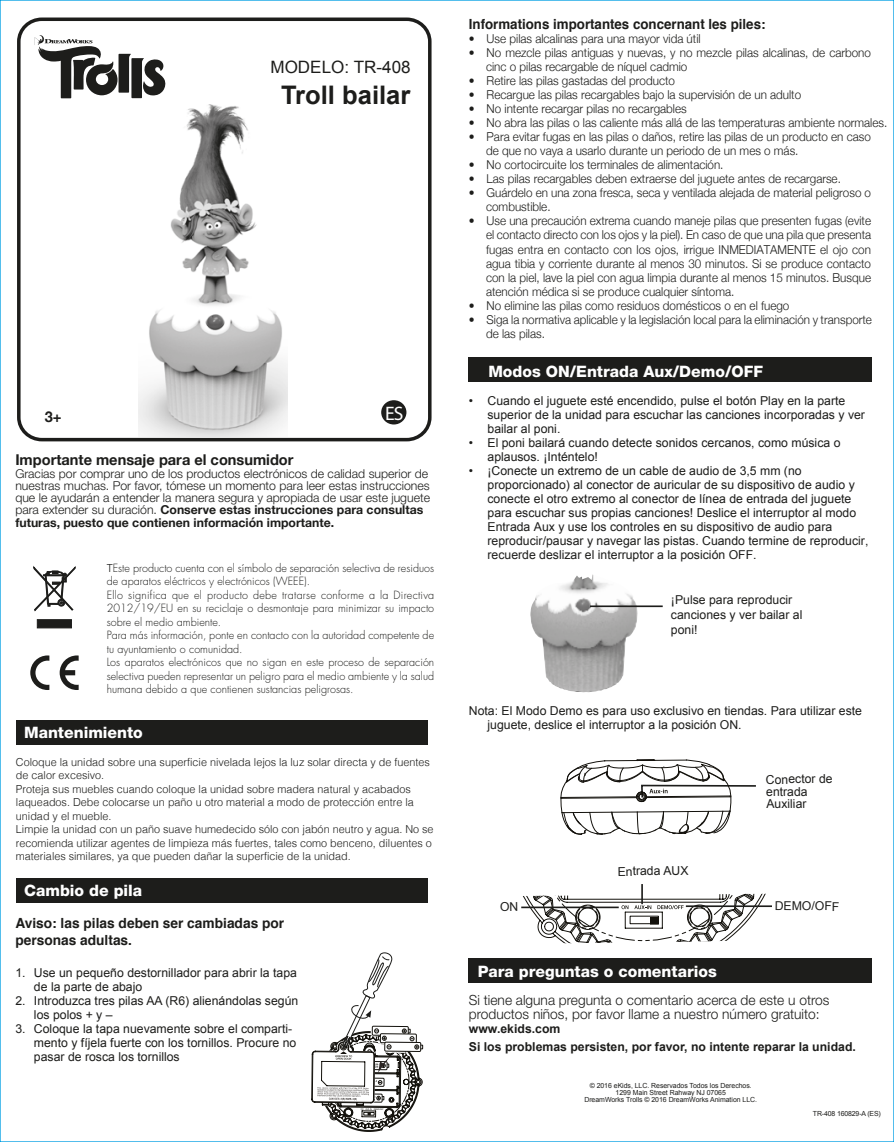
<style>
.page{position:relative;width:894px;height:1142px;background:#fff}
.page>*{position:absolute;margin:0;border:0;box-sizing:border-box;transform-origin:0 0}
.t1{font:700 25.55px "Arial";color:#1d1d1b}
.t2{font:19.6px "Myriad Pro";color:#fff}
.t3{font:16.97px "Arial";color:#1d1d1b}
.t4{font:800 15.75px "Helvetica Neue";color:#fff}
.t5{font:700 14.88px "Helvetica Neue";color:#1d1d1b}
.t6{font:300 14px/14px "Helvetica Neue";color:#1d1d1b}
.t7{font:700 14px/17.5px "Helvetica";color:#1d1d1b}
.t8{font:700 14px "Helvetica";color:#1d1d1b;scale:.95 1}
.t9{font:300 12.25px/14px "Helvetica Neue";color:#1d1d1b;scale:.95 1}
.t10{font:12.25px/14px "Arial";color:#1d1d1b}
.t11{font:300 12.25px/12.2px "Helvetica Neue";color:#1d1d1b}
.t12{font:700 12.25px/17.5px "Arial";color:#1d1d1b}
.t13{font:300 11.03px/13.5px "Futura";color:#1d1d1b}
.t14{font:300 11.03px/13.5px "Helvetica";color:#1d1d1b}
.t15{font:7px/7px "Arial";letter-spacing:-.005em;color:#1d1d1b;text-align:center}
.s1{font-weight:700}
.s2{font-family:"Helvetica"}
</style>
<div class="page">
<img style="left:138px;top:104px;width:149px;height:332px">
<div style="left:16px;top:877px;width:411px;height:25px;background:#1d1d1b"></div>
<div style="left:16px;top:720px;width:411px;height:24px;background:#1d1d1b"></div>
<div style="left:469px;top:357px;width:402px;height:25px;background:#1d1d1b"></div>
<div style="left:469px;top:958px;width:402px;height:24px;background:#1d1d1b"></div>
<div style="left:17px;top:18px;width:414px;height:423px;border:4px solid #1d1d1b;border-radius:23px"></div>
<svg style="left:34px;top:35px;width:132px;height:63px"></svg>
<div style="left:37px;top:619px;width:35px;height:9px;background:#1d1d1b;border:1px solid #1d1d1b"></div>
<svg style="left:33px;top:566px;width:42px;height:45px"></svg>
<svg style="left:60px;top:655px;width:19px;height:35px"></svg>
<svg style="left:30px;top:655px;width:19px;height:35px"></svg>
<svg style="left:311px;top:952px;width:112px;height:179px"></svg>
<svg style="left:560px;top:759px;width:196px;height:76px"></svg>
<img style="left:530px;top:574px;width:108px;height:118px">
<hr style="left:590px;top:605px;width:72px;height:2px;background:#1d1d1b">
<div style="left:381px;top:400px;width:25px;height:24px;background:#1d1d1b;border-radius:50%"></div>
<svg style="left:521px;top:884px;width:251px;height:60px"></svg>
<h3 class="t3" style="left:270px;top:56px;width:142px">MODELO: TR-408</h3>
<h1 class="t1" style="left:281px;top:78px;width:131px">Troll bailar</h1>
<p class="t5" style="left:45px;top:405px;width:18px">3+</p>
<h2 class="t2" style="left:385px;top:402px;width:20px">ES</h2>
<p class="t5" style="left:15px;top:448px;width:279px">Importante mensaje para el consumidor</p>
<p class="t11" style="left:15px;top:467px;width:416px">Gracias por comprar uno de los productos electrónicos de calidad superior de nuestras muchas. Por favor, tómese un momento para leer estas instrucciones que le ayudarán a entender la manera segura y apropiada de usar este juguete para extender su duración. <span class="s1">Conserve estas instrucciones para consultas futuras, puesto que contienen información importante.</span></p>
<p class="t13" style="left:107px;top:561px;width:329px"><span class="s2">T</span>Este producto cuenta con el símbolo de separación selectiva de residuos de aparatos eléctricos y electrónicos (WEEE).<br>Ello significa que el producto debe tratarse conforme a la Directiva 2012/19/EU en su reciclaje o desmontaje para minimizar su impacto sobre el medio ambiente.<br>Para más información, ponte en contacto con la autoridad competente de tu ayuntamiento o comunidad.<br>Los aparatos electrónicos que no sigan en este proceso de separación selectiva pueden representar un peligro para el medio ambiente y la salud humana debido a que contienen sustancias peligrosas.</p>
<p class="t4" style="left:24px;top:723px;width:120px">Mantenimiento</p>
<p class="t14" style="left:16px;top:754px;width:419px">Coloque la unidad sobre una superficie nivelada lejos la luz solar directa y de fuentes de calor excesivo.<br>Proteja sus muebles cuando coloque la unidad sobre madera natural y acabados laqueados. Debe colocarse un paño u otro material a modo de protección entre la unidad y el mueble.<br>Limpie la unidad con un paño suave humedecido sólo con jabón neutro y agua. No se recomienda utilizar agentes de limpieza más fuertes, tales como benceno, diluentes o materiales similares, ya que pueden dañar la superficie de la unidad.</p>
<p class="t4" style="left:24px;top:881px;width:120px">Cambio de pila</p>
<p class="t7" style="left:15px;top:914px;width:270px">Aviso: las pilas deben ser cambiadas por personas adultas.</p>
<p class="t10" style="left:34px;top:965px;width:264px;text-indent:-19px">1. Use un pequeño destornillador para abrir la tapa de la parte de abajo</p>
<p class="t10" style="left:34px;top:993px;width:266px;text-indent:-19px">2. Introduzca tres pilas AA (R6) alienándolas según los polos + y –</p>
<p class="t10" style="left:34px;top:1021px;width:264px;text-indent:-19px">3. Coloque la tapa nuevamente sobre el comparti&shy;mento y fíjela fuerte con los tornillos. Procure no pasar de rosca los tornillos</p>
<p class="t8" style="left:469px;top:13px;width:313px">Informations importantes concernant les piles:</p>
<p class="t9" style="left:469px;top:31px;width:245px">• Use pilas alcalinas para una mayor vida útil</p>
<p class="t9" style="left:486px;top:45px;width:406px;text-indent:-17px">• No mezcle pilas antiguas y nuevas, y no mezcle pilas alcalinas, de carbono cinc o pilas recargable de níquel cadmio</p>
<p class="t9" style="left:469px;top:73px;width:218px">• Retire las pilas gastadas del producto</p>
<p class="t9" style="left:469px;top:87px;width:351px">• Recargue las pilas recargables bajo la supervisión de un adulto</p>
<p class="t9" style="left:469px;top:101px;width:231px">• No intente recargar pilas no recargables</p>
<p class="t9" style="left:469px;top:115px;width:442px">• No abra las pilas o las caliente más allá de las temperaturas ambiente normales.</p>
<p class="t9" style="left:486px;top:129px;width:406px;text-indent:-17px">• Para evitar fugas en las pilas o daños, retire las pilas de un producto en caso de que no vaya a usarlo durante un periodo de un mes o más.</p>
<p class="t9" style="left:469px;top:157px;width:269px">• No cortocircuite los terminales de alimentación.</p>
<p class="t9" style="left:469px;top:171px;width:393px">• Las pilas recargables deben extraerse del juguete antes de recargarse.</p>
<p class="t9" style="left:486px;top:185px;width:406px;text-indent:-17px">• Guárdelo en una zona fresca, seca y ventilada alejada de material peligroso o combustible.</p>
<p class="t9" style="left:486px;top:213px;width:406px;text-align:justify;text-indent:-17px">• Use una precaución extrema cuando maneje pilas que presenten fugas (evite el contacto directo con los ojos y la piel). En caso de que una pila que presenta fugas entra en contacto con los ojos, irrigue INMEDIATAMENTE el ojo con agua tibia y corriente durante al menos 30 minutos. Si se produce contacto con la piel, lave la piel con agua limpia durante al menos 15 minutos. Busque atención médica si se produce cualquier síntoma.</p>
<p class="t9" style="left:469px;top:297px;width:339px">• No elimine las pilas como residuos domésticos o en el fuego</p>
<p class="t9" style="left:486px;top:311px;width:407px;text-indent:-17px">• Siga la normativa aplicable y la legislación local para la eliminación y transporte de las pilas.</p>
<p class="t4" style="left:488px;top:361px;width:276px">Modos ON/Entrada Aux/Demo/OFF</p>
<p class="t10" style="left:487px;top:393px;width:379px;text-indent:-19px">• Cuando el juguete esté encendido, pulse el botón Play en la parte superior de la unidad para escuchar las canciones incorporadas y ver bailar al poni.</p>
<p class="t10" style="left:487px;top:435px;width:354px;text-indent:-19px">• El poni bailará cuando detecte sonidos cercanos, como música o aplausos. ¡Inténtelo!</p>
<p class="t10" style="left:487px;top:463px;width:382px;text-indent:-19px">• ¡Conecte un extremo de un cable de audio de 3,5 mm (no proporcionado) al conector de auricular de su dispositivo de audio y conecte el otro extremo al conector de línea de entrada del juguete para escuchar sus propias canciones! Deslice el interruptor al modo Entrada Aux y use los controles en su dispositivo de audio para reproducir/pausar y navegar las pistas. Cuando termine de reproducir, recuerde deslizar el interruptor a la posición OFF.</p>
<p class="t10" style="left:670px;top:592px;width:133px;line-height:14.7px">¡Pulse para reproducir canciones y ver bailar al poni!</p>
<p class="t10" style="left:487px;top:703px;width:376px;text-indent:-19px">Nota: El Modo Demo es para uso exclusivo en tiendas. Para utilizar este juguete, deslice el interruptor a la posición ON.</p>
<p class="t10" style="left:617px;top:864px;width:72px;rotate:-1deg">Entrada AUX</p>
<p class="t10" style="left:765px;top:773px;width:68px;line-height:12.2px;rotate:-1deg">Conector de entrada<br>Auxiliar</p>
<p class="t10" style="left:774px;top:898px;width:66px;rotate:1deg">DEMO/OFF</p>
<p class="t4" style="left:477px;top:962px;width:240px">Para preguntas o comentarios</p>
<p class="t6" style="left:469px;top:992px;width:362px">Si tiene alguna pregunta o comentario acerca de este u otros productos niños, por favor llame a nuestro número gratuito:</p>
<p class="t12" style="left:469px;top:1020px;width:388px">www.ekids.com<br>Si los problemas persisten, por favor, no intente reparar la unidad.</p>
<p class="t15" style="left:584px;top:1081px;width:174px">© 2016 eKids, LLC. Reservados Todos los Derechos.<br>1299 Main Street Rahway NJ 07065<br>DreamWorks Trolls © 2016 DreamWorks Animation LLC.</p>
<p class="t15" style="left:812px;top:1109px;width:69px">TR-408 160829-A (ES)</p>
</div>
